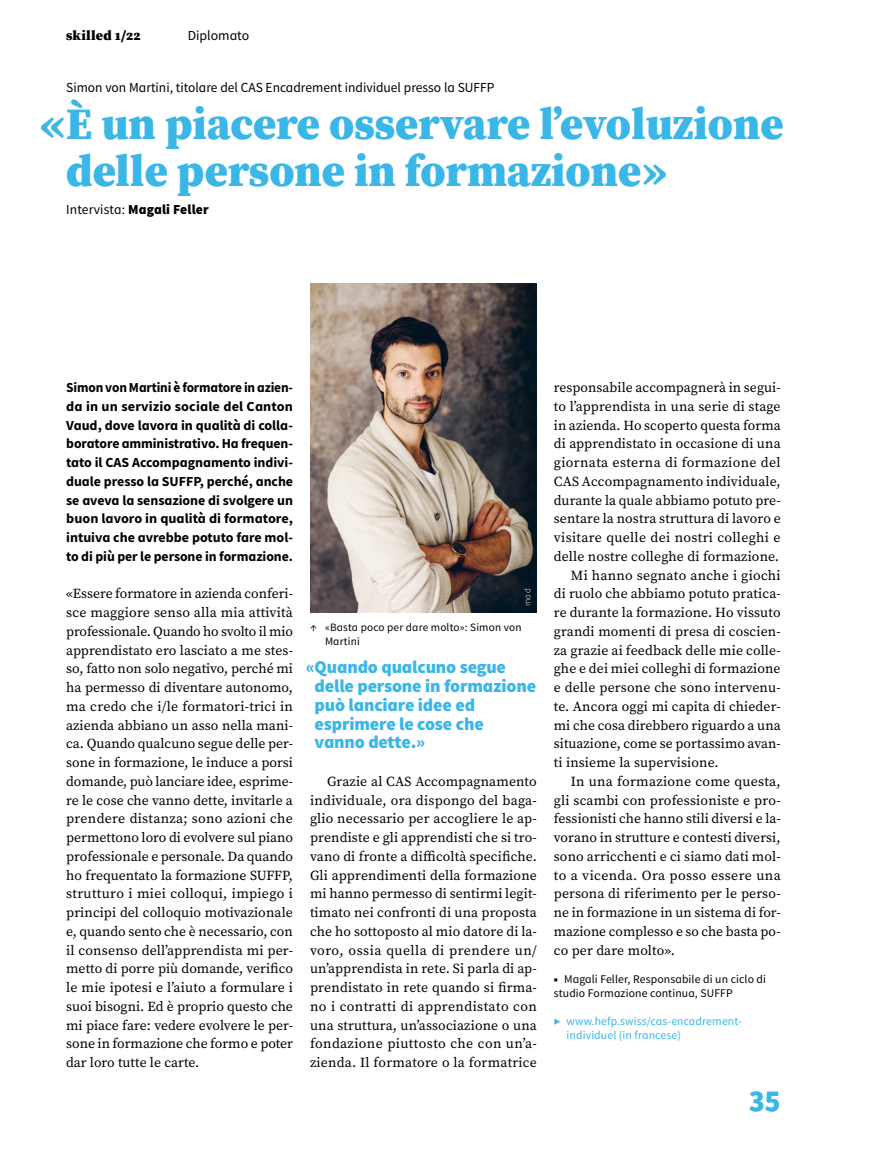
<style>
.page{position:relative;width:874px;height:1154px;background:#fff}
.page>*{position:absolute;margin:0;border:0;box-sizing:border-box;transform-origin:0 0}
.H1-Titel-Artikel{font:900 45px/46.8px "Source Serif Pro";color:#3ab6e7}
.t1{font:900 30px "Source Sans Pro";color:#3ab6e7}
.t2{font:900 18px/18.8px "Source Sans Pro";letter-spacing:-.01em;color:#3ab6e7}
.P-Lauftext{font:13.8px/18.8px "Source Serif Pro";letter-spacing:.01em;color:#000;text-align:justify}
.P-Lauftext-ohne-Einz{font:13.8px/18.8px "Source Serif Pro";color:#000;text-align:justify}
.P-Lead{font:700 13.8px/18.8px "Source Sans Pro";letter-spacing:-.005em;color:#000;text-align:justify}
.H2-Kolumnentitel{font:13.8px "Source Sans Pro";color:#000}
.P-Autor{font:900 13.8px "Source Sans Pro";letter-spacing:.01em;color:#000}
.H2-Kolumnentitel-2{font:900 13.8px "Source Serif Pro";letter-spacing:.02em;color:#000}
.P-Infos-nach-Text{font:11.7px/14.1px "Source Sans Pro";letter-spacing:.01em;color:#000}
.P-www-Links-nach-Tex{font:11.7px/14.1px "Source Sans Pro";letter-spacing:.01em;color:#3ab6e7}
.t3{font:11.25px/14.1px "Source Sans Pro";letter-spacing:.015em;color:#000}
.t4{font:300 9px "Source Sans Pro";color:#fff}
.s1{font-weight:400}
.s2{font-weight:900}
</style>
<div class="page">
<img style="left:310px;top:283px;width:227px;height:329px">
<h2 class="H2-Kolumnentitel-2" style="left:66px;top:26px;width:76px">skilled 1/22</h2>
<h2 class="H2-Kolumnentitel" style="left:188px;top:27px;width:63px">Diplomato</h2>
<h2 class="H2-Kolumnentitel" style="left:66px;top:79px;width:430px">Simon von Martini, titolare del CAS Encadrement individuel presso la SUFFP</h2>
<h1 class="H1-Titel-Artikel" style="left:66px;top:99px;width:719px;text-indent:-26px">«È un piacere osservare l’evoluzione delle persone in formazione»</h1>
<p class="P-Autor" style="left:66px;top:200px;width:144px"><span class="s1">Intervista:</span> Magali Feller</p>
<p class="P-Lead" style="left:66px;top:378px;width:228px">Simon von Martini è formatore in azien&shy;da in un servizio sociale del Canton Vaud, dove lavora in qualità di colla&shy;boratore amministrativo. Ha frequen&shy;tato il CAS Accompagnamento indivi&shy;duale presso la SUFFP, perché, anche se aveva la sensazione di svolgere un buon lavoro in qualità di formatore, intuiva che avrebbe potuto fare mol&shy;to di più per le persone in formazione.</p>
<p class="P-Lauftext-ohne-Einz" style="left:66px;top:584px;width:228px">«Essere formatore in azienda conferi&shy;sce maggiore senso alla mia attività professionale. Quando ho svolto il mio apprendistato ero lasciato a me stes&shy;so, fatto non solo negativo, perché mi ha permesso di diventare autonomo, ma credo che i/le formatori-trici in azienda abbiano un asso nella mani&shy;ca. Quando qualcuno segue delle per&shy;sone in formazione, le induce a porsi domande, può lanciare idee, esprime&shy;re le cose che vanno dette, invitarle a prendere distanza; sono azioni che permettono loro di evolvere sul piano professionale e personale. Da quando ho frequentato la formazione SUFFP, strutturo i miei colloqui, impiego i principi del colloquio motivazionale e, quando sento che è necessario, con il consenso dell’apprendista mi per&shy;metto di porre più domande, verifico le mie ipotesi e l’aiuto a formulare i suoi bisogni. Ed è proprio questo che mi piace fare: vedere evolvere le per&shy;sone in formazione che formo e poter dar loro tutte le carte.</p>
<p class="t4" style="left:522px;top:606px;width:19px;rotate:-90deg">mad</p>
<p class="t3" style="left:325px;top:620px;width:198px;text-indent:-15px">↑ «Basta poco per dare molto»: Simon von<br>Martini</p>
<h3 class="t2" style="left:315px;top:659px;width:223px;text-indent:-9px">«Quando qualcuno segue delle persone in formazione può lanciare idee ed esprimere le cose che vanno dette.»</h3>
<p class="P-Lauftext" style="left:310px;top:772px;width:228px;text-indent:17px">Grazie al CAS Accompagnamento individuale, ora dispongo del baga&shy;glio necessario per accogliere le ap&shy;prendiste e gli apprendisti che si tro&shy;vano di fronte a difficoltà specifiche.<br>Gli apprendimenti della formazione mi hanno permesso di sentirmi legit&shy;timato nei confronti di una proposta che ho sottoposto al mio datore di la&shy;voro, ossia quella di prendere un/ un’apprendista in rete. Si parla di ap&shy;prendistato in rete quando si firma&shy;no i contratti di apprendistato con una struttura, un’associazione o una fondazione piuttosto che con un’a&shy;zienda. Il formatore o la formatrice</p>
<p class="P-Lauftext" style="left:554px;top:378px;width:228px">responsabile accompagnerà in segui&shy;to l’apprendista in una serie di stage in azienda. Ho scoperto questa forma di apprendistato in occasione di una giornata esterna di formazione del CAS Accompagnamento individuale, durante la quale abbiamo potuto pre&shy;sentare la nostra struttura di lavoro e visitare quelle dei nostri colleghi e delle nostre colleghe di formazione.</p>
<p class="P-Lauftext" style="left:554px;top:565px;width:228px;text-indent:17px">Mi hanno segnato anche i giochi di ruolo che abbiamo potuto pratica&shy;re durante la formazione. Ho vissuto grandi momenti di presa di coscien&shy;za grazie ai feedback delle mie colle&shy;ghe e dei miei colleghi di formazione e delle persone che sono intervenu&shy;te. Ancora oggi mi capita di chieder&shy;mi che cosa direbbero riguardo a una situazione, come se portassimo avan&shy;ti insieme la supervisione.</p>
<p class="P-Lauftext" style="left:554px;top:772px;width:228px;text-indent:17px">In una formazione come questa, gli scambi con professioniste e pro&shy;fessionisti che hanno stili diversi e la&shy;vorano in strutture e contesti diversi, sono arricchenti e ci siamo dati mol&shy;to a vicenda. Ora posso essere una persona di riferimento per le perso&shy;ne in formazione in un sistema di for&shy;mazione complesso e so che basta po&shy;co per dare molto».</p>
<p class="P-Infos-nach-Text" style="left:554px;top:972px;width:214px"><span class="s2">■</span> Magali Feller, Responsabile di un ciclo di studio Formazione continua, SUFFP</p>
<p class="P-www-Links-nach-Tex" style="left:567px;top:1014px;width:177px;text-indent:-13px">▶ www.hefp.swiss/cas-encadrement&shy;individuel (in francese)</p>
<h2 class="t1" style="left:749px;top:1080px;width:33px">35</h2>
</div>
